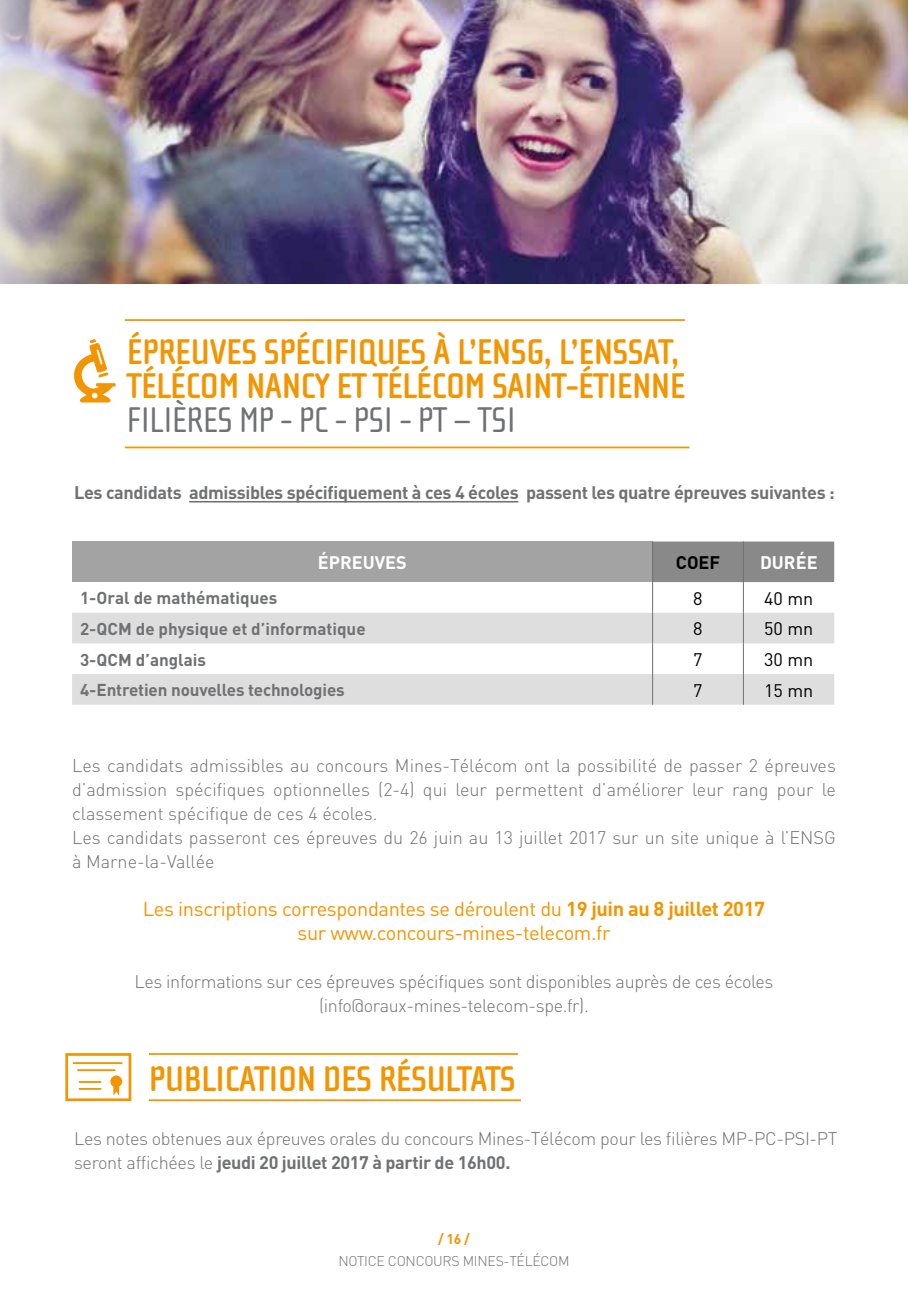
<style>
.page{position:relative;width:908px;height:1299px;background:#fff}
.page>*{position:absolute;margin:0;border:0;box-sizing:border-box;transform-origin:0 0}
.t1{font:700 36.6px/34px "Cholla Sans";letter-spacing:-.02em;color:#f39500}
.t2{font:36.6px "Cholla Sans";letter-spacing:-.02em;color:#707173}
.t3{font:20px/24px "DIN";letter-spacing:-.02em;color:#f39500;text-align:center}
.t4{font:300 18px/24px "DIN";color:#707173}
.t5{font:300 18px/24px "DIN";letter-spacing:-.02em;color:#707173;text-align:center}
.t6{font:700 18px "DIN";letter-spacing:-.02em;color:#707173}
.t7{font:18px "DIN";color:#000}
.t8{font:700 18px "DIN";color:#fff}
.t9{font:700 18px "DIN";color:#000}
.t10{font:700 17px "DIN";color:#707173}
.t11{font:300 14px "DIN";letter-spacing:-.02em;color:#707173}
.t12{font:700 14px "DIN";color:#f39500}
.s1{font-weight:700}
</style>
<div class="page">
<hr style="left:125px;top:446px;width:564px;height:2px;background:#f39500">
<hr style="left:125px;top:319px;width:559px;height:2px;background:#f39500">
<hr style="left:149px;top:1099px;width:371px;height:2px;background:#f39500">
<hr style="left:149px;top:1053px;width:368px;height:1px;background:#f39500">
<hr style="left:189px;top:501px;width:329px;height:1px;background:#707173">
<div style="left:72px;top:541px;width:580px;height:41px;background:#a4a3a4"></div>
<div style="left:653px;top:541px;width:180px;height:41px;background:#89898a"></div>
<svg style="left:72px;top:612px;width:761px;height:92px;fill:#dfdedf"></svg>
<hr style="left:742px;top:541px;width:1px;height:41px;background:#707173">
<hr style="left:742px;top:582px;width:1px;height:30px;background:#707173">
<hr style="left:742px;top:612px;width:1px;height:31px;background:#707173">
<hr style="left:742px;top:643px;width:1px;height:31px;background:#707173">
<hr style="left:742px;top:674px;width:1px;height:30px;background:#707173">
<hr style="left:652px;top:541px;width:1px;height:41px;background:#707173">
<hr style="left:652px;top:582px;width:1px;height:30px;background:#707173">
<hr style="left:652px;top:612px;width:1px;height:31px;background:#707173">
<hr style="left:652px;top:643px;width:1px;height:31px;background:#707173">
<hr style="left:652px;top:674px;width:1px;height:30px;background:#707173">
<img style="left:0;top:0;width:907px;height:283px">
<svg style="left:74px;top:339px;width:42px;height:63px"></svg>
<svg style="left:65px;top:1053px;width:66px;height:48px"></svg>
<h1 class="t1" style="left:127px;top:336px;width:560px">ÉPREUVES SPÉCIFIQUES À L’ENSG, L’ENSSAT,<br>TÉLÉCOM NANCY ET TÉLÉCOM SAINT-ÉTIENNE</h1>
<h1 class="t2" style="left:127px;top:400px;width:390px">FILIÈRES MP - PC - PSI - PT – TSI</h1>
<p class="t6" style="left:74px;top:481px;width:761px">Les candidats admissibles spécifiquement à ces 4 écoles passent les quatre épreuves suivantes :</p>
<p class="t8" style="left:318px;top:551px;width:90px">ÉPREUVES</p>
<p class="t9" style="left:675px;top:551px;width:46px">COEF</p>
<p class="t8" style="left:759px;top:551px;width:59px">DURÉE</p>
<p class="t10" style="left:80px;top:587px;width:199px">1-Oral de mathématiques</p>
<p class="t7" style="left:693px;top:587px;width:11px">8</p>
<p class="t7" style="left:763px;top:587px;width:51px">40 mn</p>
<p class="t10" style="left:80px;top:617px;width:287px">2-QCM de physique et d’informatique</p>
<p class="t7" style="left:693px;top:617px;width:11px">8</p>
<p class="t7" style="left:763px;top:617px;width:51px">50 mn</p>
<p class="t10" style="left:80px;top:648px;width:127px">3-QCM d’anglais</p>
<p class="t7" style="left:693px;top:648px;width:11px">7</p>
<p class="t7" style="left:763px;top:648px;width:51px">30 mn</p>
<p class="t10" style="left:80px;top:679px;width:266px">4-Entretien nouvelles technologies</p>
<p class="t7" style="left:693px;top:679px;width:11px">7</p>
<p class="t7" style="left:763px;top:679px;width:51px">15 mn</p>
<p class="t4" style="left:72px;top:753px;width:765px">Les candidats admissibles au concours Mines-Télécom ont la possibilité de passer 2 épreuves d’admission spécifiques optionnelles (2-4) qui leur permettent d’améliorer leur rang pour le classement spécifique de ces 4 écoles.<br>Les candidats passeront ces épreuves du 26 juin au 13 juillet 2017 sur un site unique à l’ENSG à Marne-la-Vallée</p>
<p class="t3" style="left:143px;top:896px;width:623px">Les inscriptions correspondantes se déroulent du <span class="s1">19 juin au 8 juillet 2017 </span>sur www.concours-mines-telecom.fr</p>
<p class="t5" style="left:134px;top:969px;width:640px">Les informations sur ces épreuves spécifiques sont disponibles auprès de ces écoles (info@oraux-mines-telecom-spe.fr).</p>
<h1 class="t1" style="left:149px;top:1061px;width:368px">PUBLICATION DES RÉSULTATS</h1>
<p class="t5" style="left:74px;top:1125px;width:764px;text-align:left">Les notes obtenues aux épreuves orales du concours Mines-Télécom pour les filières MP-PC-PSI-PT seront affichées le <span class="s1">jeudi 20 juillet 2017 à partir de 16h00.</span></p>
<p class="t12" style="left:438px;top:1229px;width:33px">/ 16 /</p>
<p class="t11" style="left:338px;top:1251px;width:233px">NOTICE CONCOURS MINES-TÉLÉCOM</p>
</div>
